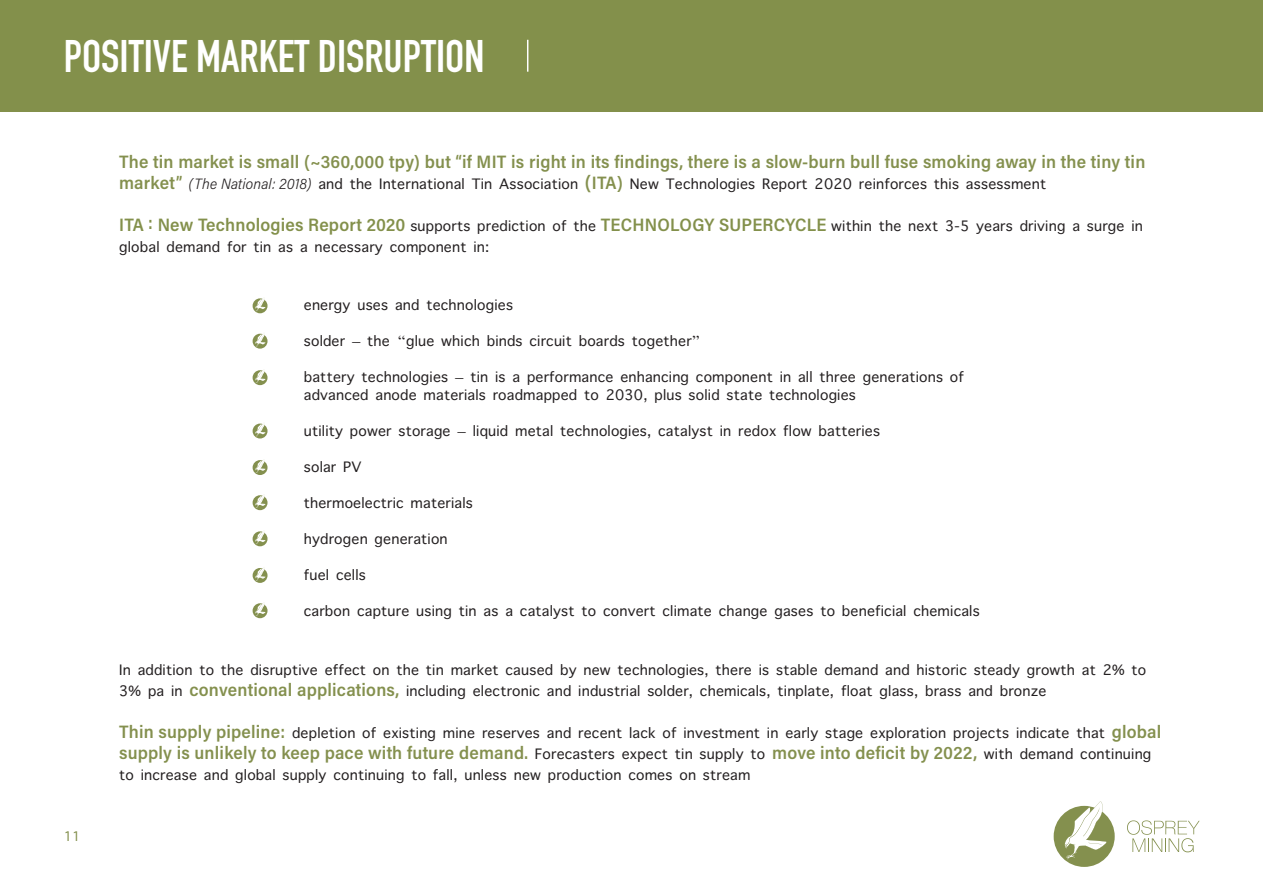
<style>
.page{position:relative;width:1263px;height:893px;background:#fff}
.page>*{position:absolute;margin:0;border:0;box-sizing:border-box;transform-origin:0 0}
.t1{font:700 45px "DIN Condensed";color:#fff}
.t2{font:19.5px "Apple Symbols";color:#231f20}
.t3{font:600 18px "Acumin Pro Semi Cond";letter-spacing:.01em;color:#84904e}
.t4{font:600 18px "Acumin Pro Semi Cond";letter-spacing:.01em;color:#83904b}
.t5{font:italic 300 15px "Acumin Pro Semi Cond";letter-spacing:.01em;color:#231f20}
.s1{font-weight:600;font-style:normal;font-size:18px;color:#84904e}
.s2{color:#231f20}
.s3{font-size:19.5px}
</style>
<div class="page">
<svg style="left:1053px;top:805px;width:63px;height:63px"></svg>
<svg style="left:1127px;top:820px;width:72px;height:32px"></svg>
<div style="left:1054px;top:806px;width:61px;height:61px;background:#84904e;border-radius:50%"></div>
<svg style="left:1064px;top:801px;width:43px;height:59px"></svg>
<div style="left:0;top:0;width:1263px;height:112px;background:#83904b"></div>
<svg style="left:252px;top:298px;width:16px;height:15px"></svg>
<div style="left:253px;top:298px;width:14px;height:15px;background:#84904e;border-radius:50%"></div>
<svg style="left:255px;top:298px;width:11px;height:14px"></svg>
<svg style="left:252px;top:333px;width:16px;height:16px"></svg>
<div style="left:253px;top:334px;width:14px;height:15px;background:#84904e;border-radius:50%"></div>
<svg style="left:255px;top:333px;width:11px;height:15px"></svg>
<svg style="left:252px;top:370px;width:16px;height:15px"></svg>
<div style="left:253px;top:370px;width:14px;height:15px;background:#84904e;border-radius:50%"></div>
<svg style="left:255px;top:370px;width:11px;height:14px"></svg>
<svg style="left:252px;top:423px;width:16px;height:16px"></svg>
<div style="left:253px;top:424px;width:14px;height:14px;background:#84904e;border-radius:50%"></div>
<svg style="left:255px;top:423px;width:11px;height:14px"></svg>
<svg style="left:252px;top:460px;width:16px;height:15px"></svg>
<div style="left:253px;top:460px;width:14px;height:15px;background:#84904e;border-radius:50%"></div>
<svg style="left:255px;top:459px;width:11px;height:15px"></svg>
<svg style="left:252px;top:495px;width:16px;height:15px"></svg>
<div style="left:253px;top:495px;width:14px;height:15px;background:#84904e;border-radius:50%"></div>
<svg style="left:255px;top:495px;width:11px;height:14px"></svg>
<svg style="left:252px;top:531px;width:16px;height:15px"></svg>
<div style="left:253px;top:531px;width:14px;height:15px;background:#84904e;border-radius:50%"></div>
<svg style="left:255px;top:531px;width:11px;height:14px"></svg>
<svg style="left:252px;top:568px;width:16px;height:15px"></svg>
<div style="left:253px;top:568px;width:14px;height:15px;background:#84904e;border-radius:50%"></div>
<svg style="left:255px;top:567px;width:11px;height:15px"></svg>
<svg style="left:252px;top:603px;width:16px;height:15px"></svg>
<div style="left:253px;top:603px;width:14px;height:15px;background:#84904e;border-radius:50%"></div>
<svg style="left:255px;top:603px;width:11px;height:14px"></svg>
<hr style="left:527px;top:40px;width:1px;height:32px;background:#fff">
<p class="t1" style="left:64px;top:26px;width:422px">POSITIVE MARKET DISRUPTION</p>
<p class="t3" style="left:119px;top:149px;width:1028px">The tin market is small (~360,000 tpy) but “if MIT is right in its findings, there is a slow-burn bull fuse smoking away in the tiny tin</p>
<p class="t5" style="left:119px;top:173px;width:238px"><span class="s1">market”</span> (The National: 2018) ■ ▼</p>
<p class="t3" style="left:383px;top:170px;width:242px"><span class="s2">■▼</span> <span class="s2">■</span> <span class="s2">▼</span> <span class="s2">□■</span> <span class="s2">●</span> <span class="s2">■</span> <span class="s2">▲▲□</span> <span class="s2">▼</span> <span class="s2">□■</span> <span class="s3">(</span>ITA)</p>
<p class="t2" style="left:699px;top:170px;width:58px">■□●□ ▲</p>
<p class="t2" style="left:876px;top:170px;width:172px">■□ ▲ ▼ ▲ ▲▲▲▲ ■▼</p>
<p class="t4" style="left:119px;top:212px;width:353px">ITA New Technologies Report 2020 <span class="s2">▲◆</span> <span class="s2">□</span> <span class="s2">▼▲</span></p>
<p class="t4" style="left:519px;top:212px;width:437px"><span class="s2">▼</span> <span class="s2">□■</span> <span class="s2">□</span> <span class="s2">▼</span> TECHNOLOGY SUPERCYCLE <span class="s2">▼</span> <span class="s2">■</span> <span class="s2">▼</span> <span class="s2">■</span> <span class="s2">▼</span> <span class="s2">✓</span></p>
<p class="t2" style="left:1006px;top:212px;width:52px">▲ ❖■</p>
<p class="t2" style="left:1135px;top:212px;width:10px">■</p>
<p class="t2" style="left:128px;top:233px;width:33px">●□ ●</p>
<p class="t2" style="left:204px;top:233px;width:159px">■ □ ▼■ ▲ ■ ▲▲</p>
<p class="t2" style="left:397px;top:233px;width:89px">□ □■ ■▼ ■</p>
<p class="t4" style="left:148px;top:210px;width:6px">:</p>
<p class="t2" style="left:312px;top:292px;width:203px">■ ◆▲ ▲ ■ ▼ ■□●□ ▲</p>
<p class="t2" style="left:304px;top:328px;width:21px">▲□●</p>
<p class="t2" style="left:367px;top:328px;width:60px">▼ ●◆</p>
<p class="t2" style="left:554px;top:328px;width:117px">◆▼ □ ▲ ▼□ ▼</p>
<p class="t2" style="left:361px;top:364px;width:146px">▼ ■□●□ ▲ ▼■ ▲</p>
<p class="t2" style="left:628px;top:364px;width:199px">■ ■■ □ □■■▼ ■ ●● ▼</p>
<p class="t2" style="left:879px;top:364px;width:80px">■ ▼□■▲ □</p>
<p class="t2" style="left:444px;top:382px;width:64px">▼ ●▲ □</p>
<p class="t2" style="left:624px;top:382px;width:233px">✓ ●◆▲ ▲□● ▲▼ ▼ ▼ ■□●□ ▲</p>
<p class="t2" style="left:304px;top:418px;width:65px">◆▼●▼ □</p>
<p class="t2" style="left:398px;top:418px;width:23px">▲▼□</p>
<p class="t2" style="left:473px;top:418px;width:25px">●❑◆</p>
<p class="t2" style="left:536px;top:418px;width:32px">▼ ● ▼</p>
<p class="t2" style="left:591px;top:418px;width:58px">■□●□ ▲</p>
<p class="t2" style="left:674px;top:418px;width:59px">▼●▲▼ ■</p>
<p class="t2" style="left:760px;top:418px;width:42px">□ ●□</p>
<p class="t2" style="left:304px;top:454px;width:21px">▲□●</p>
<p class="t2" style="left:304px;top:490px;width:85px">▼ □●▼</p>
<p class="t2" style="left:431px;top:490px;width:43px">▼ ●▲</p>
<p class="t2" style="left:334px;top:526px;width:115px">□ ■ ■ ▼□■</p>
<p class="t2" style="left:309px;top:562px;width:58px">◆ ● ●●▲</p>
<p class="t2" style="left:381px;top:598px;width:119px">▼◆ ◆▲■ ▼■ ▲</p>
<p class="t2" style="left:535px;top:598px;width:170px">▼ ● ▲▼ ▼□ □■❖ ▼ ● ▼</p>
<p class="t2" style="left:743px;top:598px;width:126px">■ ▲ ▲ ▼□ ■</p>
<p class="t2" style="left:903px;top:598px;width:5px">●</p>
<p class="t2" style="left:123px;top:656px;width:106px">■ ▼ □■ ▼□ ▼</p>
<p class="t2" style="left:262px;top:656px;width:49px">▲◆▼❖</p>
<p class="t2" style="left:360px;top:656px;width:85px">▼ □■ ▼ ▼■</p>
<p class="t2" style="left:492px;top:656px;width:45px">▼ ◆▲</p>
<p class="t2" style="left:648px;top:656px;width:75px">■□●□ ▲ ▼</p>
<p class="t2" style="left:762px;top:656px;width:49px">▲ ▲▼ ●</p>
<p class="t2" style="left:928px;top:656px;width:60px">▲▼□ ▲▼</p>
<p class="t2" style="left:1041px;top:656px;width:56px">□ ▼ ▼</p>
<p class="t3" style="left:119px;top:677px;width:411px"><span class="s2">✓</span> <span class="s2">■</span> conventional applications, <span class="s2">■</span> <span class="s2">●◆</span> <span class="s2">■</span> <span class="s2">●</span> <span class="s2">▼</span> <span class="s2">□■</span></p>
<p class="t2" style="left:555px;top:677px;width:113px">■ ■ ◆▲▼ ● ▲□●</p>
<p class="t2" style="left:756px;top:677px;width:67px">●▲ ▼■●▼</p>
<p class="t2" style="left:847px;top:677px;width:69px">●□ ▼ ● ▲▲</p>
<p class="t2" style="left:947px;top:677px;width:39px">▲▲ ■</p>
<p class="t3" style="left:119px;top:719px;width:168px">Thin supply pipeline:</p>
<p class="t2" style="left:317px;top:719px;width:55px">● ▼□■ □</p>
<p class="t2" style="left:402px;top:719px;width:27px">▲▼■</p>
<p class="t2" style="left:459px;top:719px;width:105px">■ ▲❖▲ ■</p>
<p class="t2" style="left:608px;top:719px;width:26px">■▼ ●</p>
<p class="t2" style="left:662px;top:719px;width:117px">□ ■❖ ▲▼ ■▼ ■</p>
<p class="t2" style="left:807px;top:719px;width:33px">● ▲▼</p>
<p class="t2" style="left:894px;top:719px;width:135px">●□ ▼□■ □ ▼▲ ■</p>
<p class="t3" style="left:1055px;top:719px;width:108px"><span class="s2">▼</span> <span class="s2">▼</span> <span class="s2">▼</span> global</p>
<p class="t3" style="left:119px;top:740px;width:433px">supply is unlikely to keep pace with future demand. <span class="s2">□</span></p>
<p class="t2" style="left:580px;top:740px;width:36px">▲▼ ▲</p>
<p class="t3" style="left:662px;top:740px;width:344px"><span class="s2">▼</span> <span class="s2">▼</span> <span class="s2">■</span> <span class="s2">▲◆</span> <span class="s2">●</span> <span class="s2">▼□</span> move into deficit by 2022, <span class="s2">▼</span></p>
<p class="t2" style="left:1057px;top:740px;width:87px">■ □■▼ ■◆ ■</p>
<p class="t2" style="left:119px;top:761px;width:35px">▼□ ■</p>
<p class="t2" style="left:182px;top:761px;width:341px">▲ ■ ●□ ● ▲◆ ● □■▼ ■◆ ■ ▼□ ●● ◆■● ▲▲ ■</p>
<p class="t2" style="left:562px;top:761px;width:156px">□ ◆ ▼□■ □ ▲ □■ ▲▼</p>
</div>
